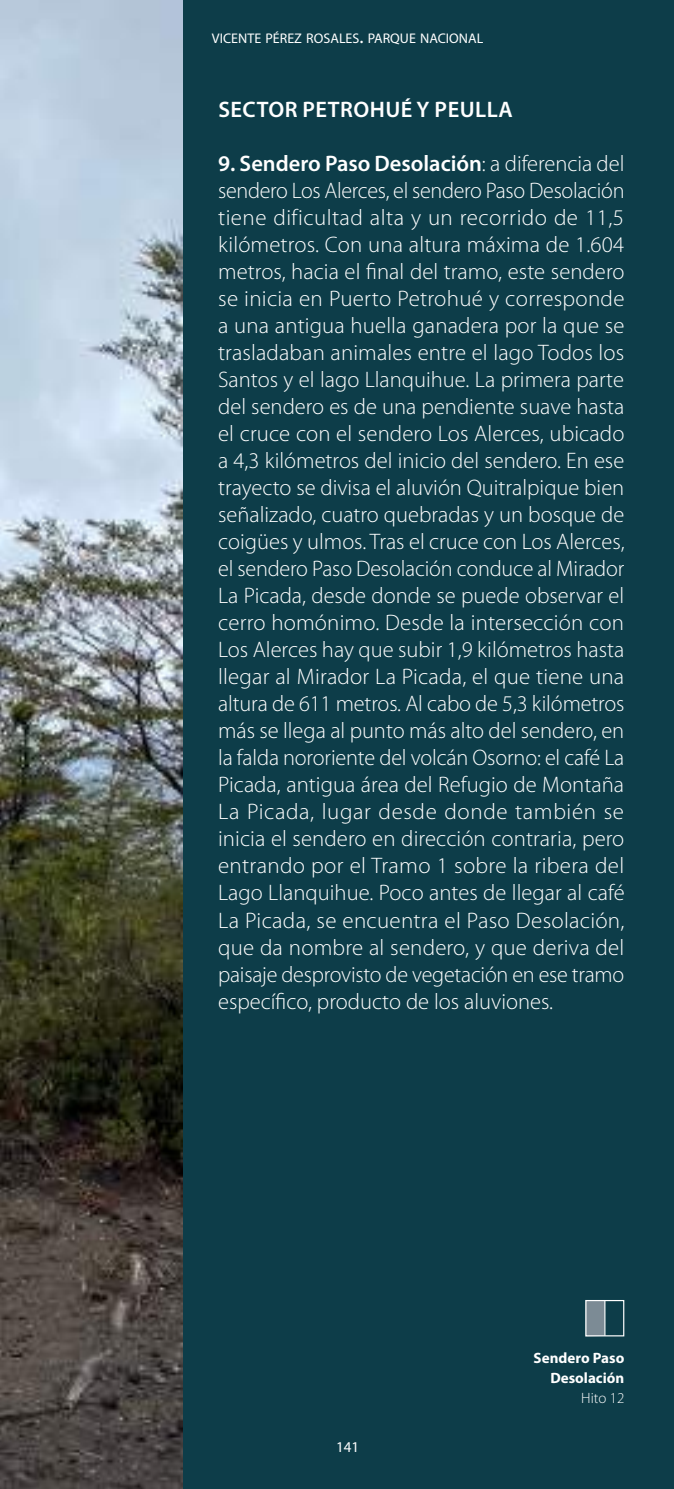
<style>
.page{position:relative;width:674px;height:1489px;background:#fff}
.page>*{position:absolute;margin:0;border:0;box-sizing:border-box;transform-origin:0 0}
.t1{font:300 22.5px/27px "Myriad Pro";color:#fff;text-align:justify}
.t2{font:600 22.5px "Myriad Pro";letter-spacing:.02em;color:#fff}
.t3{font:700 15px/20px "Myriad Pro";color:#fff;text-align:right}
.t4{font:300 15px "Myriad Pro";color:#fff}
.t5{font:15px "Myriad Pro";color:#fff}
.t6{font:14px "Myriad Pro";color:#fff}
.s1{font-size:20px}
.s2{font-weight:600}
</style>
<div class="page">
<div style="left:182px;top:0;width:491px;height:1488px;background:#0d3d49"></div>
<img style="left:0;top:0;width:182px;height:1488px">
<div style="left:585px;top:1299px;width:19px;height:37px;background:#7c8b95"></div>
<div style="left:585px;top:1299px;width:39px;height:37px;border:1px solid #fff"></div>
<hr style="left:604px;top:1300px;width:1px;height:35px;background:#fff">
<p class="t6" style="left:212px;top:29px;width:272px">VICENTE PÉREZ ROSALES<span class="s1">.</span> PARQUE NACIONAL</p>
<p class="t2" style="left:218px;top:97px;width:295px">SECTOR PETROHUÉ Y PEULLA</p>
<p class="t1" style="left:218px;top:150px;width:407px"><span class="s2">9. Sendero Paso Desolación</span>: a diferencia del sendero Los Alerces, el sendero Paso Desolación tiene dificultad alta y un recorrido de 11,5 kilómetros. Con una altura máxima de 1.604 metros, hacia el final del tramo, este sendero se inicia en Puerto Petrohué y corresponde a una antigua huella ganadera por la que se trasladaban animales entre el lago Todos los Santos y el lago Llanquihue. La primera parte del sendero es de una pendiente suave hasta el cruce con el sendero Los Alerces, ubicado a 4,3 kilómetros del inicio del sendero. En ese trayecto se divisa el aluvión Quitralpique bien señalizado, cuatro quebradas y un bosque de coigües y ulmos. Tras el cruce con Los Alerces, el sendero Paso Desolación conduce al Mirador La Picada, desde donde se puede observar el cerro homónimo. Desde la intersección con Los Alerces hay que subir 1,9 kilómetros hasta llegar al Mirador La Picada, el que tiene una altura de 611 metros. Al cabo de 5,3 kilómetros más se llega al punto más alto del sendero, en la falda nororiente del volcán Osorno: el café La Picada, antigua área del Refugio de Montaña La Picada, lugar desde donde también se inicia el sendero en dirección contraria, pero entrando por el Tramo 1 sobre la ribera del Lago Llanquihue. Poco antes de llegar al café La Picada, se encuentra el Paso Desolación, que da nombre al sendero, y que deriva del paisaje desprovisto de vegetación en ese tramo específico, producto de los aluviones.</p>
<p class="t5" style="left:336px;top:1437px;width:25px">141</p>
<p class="t3" style="left:533px;top:1348px;width:92px">Sendero Paso<br>Desolación</p>
<p class="t4" style="left:580px;top:1389px;width:45px">Hito 12</p>
</div>
